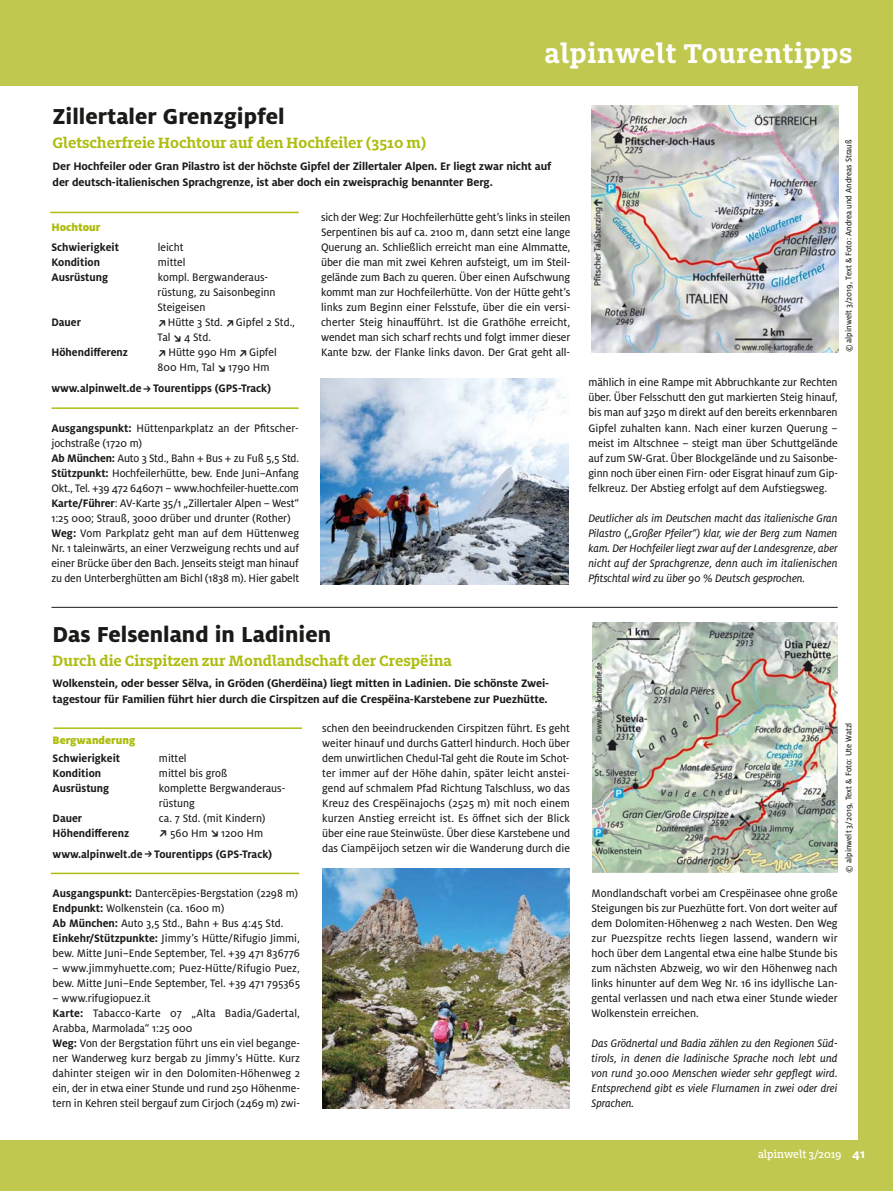
<style>
.page{position:relative;width:893px;height:1191px;background:#c1c84f}
.page>*{position:absolute;margin:0;border:0;box-sizing:border-box;transform-origin:0 0}
.t1{font:700 30px "Milo Slab OT";letter-spacing:.025em;color:#fff}
.t2{font:800 24px "Milo OT";color:#1a1a18}
.t3{font:700 16.5px "Milo Slab OT";color:#aebd10}
.t4{font:12px/15px "Milo OT Text";color:#1a1a18;scale:.96 1}
.t5{font:12px/15px "Milo OT Text Ita";letter-spacing:.005em;color:#1a1a18;text-align:justify;scale:.96 1}
.t6{font:700 12px/15.8px "Milo OT";letter-spacing:-.01em;color:#1a1a18}
.t7{font:700 12px "Milo OT";letter-spacing:-.01em;color:#1a1a18;scale:.96 1}
.t8{font:900 12px "Milo OT";color:#aebd10;scale:.96 1}
.t9{font:500 12px "Milo Slab OT";color:#fff}
.t10{font:9px "Milo OT Text";color:#1a1a18;scale:.96 1}
.s1{font-family:"Milo OT";font-weight:700}
.s2{font-size:10.5px}
.s3{font-family:"Milo OT";font-weight:700;font-size:13.5px}
</style>
<div class="page">
<div style="left:0;top:86px;width:857px;height:1053px;background:#fff"></div>
<hr style="left:52px;top:607px;width:786px;height:1px;background:#1a1a18">
<hr style="left:50px;top:212px;width:249px;height:1px;background:#aebd10">
<hr style="left:51px;top:407px;width:248px;height:2px;background:#aebd10">
<img style="left:591px;top:105px;width:247px;height:247px">
<img style="left:320px;top:378px;width:249px;height:207px">
<img style="left:592px;top:623px;width:246px;height:249px">
<hr style="left:54px;top:727px;width:248px;height:2px;background:#aebd10">
<hr style="left:51px;top:872px;width:248px;height:2px;background:#aebd10">
<img style="left:323px;top:869px;width:247px;height:239px">
<h1 class="t1" style="left:544px;top:43px;width:310px">alpinwelt Tourentipps</h1>
<h2 class="t2" style="left:53px;top:108px;width:234px">Zillertaler Grenzgipfel</h2>
<h3 class="t3" style="left:53px;top:137px;width:375px">Gletscherfreie Hochtour auf den Hochfeiler (3510 m)</h3>
<p class="t6" style="left:53px;top:159px;width:500px">Der Hochfeiler oder Gran Pilastro ist der höchste Gipfel der Zillertaler Alpen. Er liegt zwar nicht auf der deutsch-italienischen Sprachgrenze, ist aber doch ein zweisprachig benannter Berg.</p>
<p class="t8" style="left:51px;top:223px;width:53px">Hochtour</p>
<p class="t7" style="left:51px;top:243px;width:72px">Schwierigkeit</p>
<p class="t4" style="left:158px;top:241px;width:28px">leicht</p>
<p class="t7" style="left:51px;top:258px;width:52px">Kondition</p>
<p class="t4" style="left:158px;top:256px;width:30px">mittel</p>
<p class="t7" style="left:51px;top:273px;width:61px">Ausrüstung</p>
<p class="t4" style="left:158px;top:271px;width:124px">kompl. Bergwanderaus&shy;rüstung, zu Saisonbeginn<br>Steigeisen</p>
<p class="t7" style="left:51px;top:318px;width:32px">Dauer</p>
<p class="t4" style="left:158px;top:316px;width:145px;text-indent:10px">Hütte 3 Std. Gipfel 2 Std.,<br>Tal ● 4 Std.</p>
<p class="t7" style="left:51px;top:348px;width:81px">Höhendifferenz</p>
<p class="t4" style="left:158px;top:346px;width:126px;text-indent:11px">Hütte 990 Hm Gipfel<br>800 Hm, Tal ● 1790 Hm</p>
<p class="t7" style="left:51px;top:384px;width:230px">www.alpinwelt.de Tourentipps (GPS-Track)</p>
<p class="t4" style="left:51px;top:421px;width:259px"><span class="s1">Ausgangspunkt:</span> Hüttenparkplatz an der Pfitscher&shy;jochstraße (1720 m)<br><span class="s1">Ab München:</span> Auto 3 Std., Bahn + Bus + zu Fuß 5,5 Std.<br><span class="s1">Stützpunkt:</span> Hochfeilerhütte, bew. Ende Juni–Anfang Okt., Tel. +39 472 646071 – www.hochfeiler-huette.com <span class="s1">Karte/Führer</span>: AV-Karte 35/1 „Zillertaler Alpen – West“ 1:25 000; Strauß, 3000 drüber und drunter (Rother)<br><span class="s1">Weg:</span> Vom Parkplatz geht man auf dem Hüttenweg Nr. 1 taleinwärts, an einer Verzweigung rechts und auf einer Brücke über den Bach. Jenseits steigt man hinauf zu den Unterberghütten am Bichl (1838 m). Hier gabelt</p>
<p class="t4" style="left:321px;top:211px;width:261px;text-align:justify">sich der Weg: Zur Hochfeilerhütte geht’s links in steilen Serpentinen bis auf ca. 2100 m, dann setzt eine lange Querung an. Schließlich erreicht man eine Almmatte, über die man mit zwei Kehren aufsteigt, um im Steil&shy;gelände zum Bach zu queren. Über einen Aufschwung kommt man zur Hochfeilerhütte. Von der Hütte geht’s links zum Beginn einer Felsstufe, über die ein versi&shy;cherter Steig hinaufführt. Ist die Grathöhe erreicht, wendet man sich scharf rechts und folgt immer dieser Kante bzw. der Flanke links davon. Der Grat geht all-</p>
<h2 class="t2" style="left:53px;top:625px;width:280px">Das Felsenland in Ladinien</h2>
<h3 class="t3" style="left:53px;top:654px;width:401px">Durch die Cirspitzen zur Mondlandschaft der Crespe¨ina</h3>
<p class="t6" style="left:53px;top:676px;width:498px">Wolkenstein, oder besser Sëlva, in Gröden (Gherdëina) liegt mitten in Ladinien. Die schönste Zwei&shy;tagestour für Familien führt hier durch die Cirspitzen auf die Crespe¨ina-Karstebene zur Puezhütte.</p>
<p class="t8" style="left:53px;top:736px;width:88px">Bergwanderung</p>
<p class="t7" style="left:53px;top:753px;width:72px">Schwierigkeit</p>
<p class="t4" style="left:159px;top:751px;width:30px">mittel</p>
<p class="t7" style="left:53px;top:768px;width:52px">Kondition</p>
<p class="t4" style="left:159px;top:766px;width:73px">mittel bis groß</p>
<p class="t7" style="left:53px;top:783px;width:61px">Ausrüstung</p>
<p class="t4" style="left:159px;top:781px;width:133px">komplette Bergwanderaus&shy;rüstung</p>
<p class="t7" style="left:53px;top:813px;width:32px">Dauer</p>
<p class="t4" style="left:159px;top:811px;width:113px">ca. 7 Std. (mit Kindern)</p>
<p class="t7" style="left:53px;top:828px;width:81px">Höhendifferenz</p>
<p class="t4" style="left:170px;top:826px;width:98px">560 Hm ● 1200 Hm</p>
<p class="t7" style="left:53px;top:849px;width:230px">www.alpinwelt.de Tourentipps (GPS-Track)</p>
<p class="t4" style="left:53px;top:886px;width:259px"><span class="s1">Ausgangspunkt:</span> Danterce¨pies-Bergstation (2298 m)<br><span class="s1">Endpunkt:</span> Wolkenstein (ca. 1600 m)<br><span class="s1">Ab München:</span> Auto 3,5 Std., Bahn + Bus 4:45 Std.<br><span class="s1">Einkehr/Stützpunkte:</span> Jimmy’s Hütte/Rifugio Jimmi, bew. Mitte Juni–Ende September, Tel. +39 471 836776</p>
<p class="t4" style="left:53px;top:961px;width:259px">– www.jimmyhuette.com; Puez-Hütte/Rifugio Puez, bew. Mitte Juni–Ende September, Tel. +39 471 795365</p>
<p class="t4" style="left:53px;top:991px;width:259px">– www.rifugiopuez.it<br><span class="s1">Karte:</span> Tabacco-Karte 07 „Alta Badia/Gadertal, Arabba, Marmolada“ 1:25 000<br><span class="s1">Weg:</span> Von der Bergstation führt uns ein viel begange&shy;ner Wanderweg kurz bergab zu Jimmy’s Hütte. Kurz dahinter steigen wir in den Dolomiten-Höhenweg 2 ein, der in etwa einer Stunde und rund 250 Höhenme&shy;tern in Kehren steil bergauf zum Cirjoch (2469 m) zwi-</p>
<p class="t4" style="left:322px;top:721px;width:260px;text-align:justify">schen den beeindruckenden Cirspitzen führt. Es geht weiter hinauf und durchs Gatterl hindurch. Hoch über dem unwirtlichen Chedul-Tal geht die Route im Schot&shy;ter immer auf der Höhe dahin, später leicht anstei&shy;gend auf schmalem Pfad Richtung Talschluss, wo das Kreuz des Crespëinajochs (2525 m) mit noch einem kurzen Anstieg erreicht ist. Es öffnet sich der Blick über eine raue Steinwüste. Über diese Karstebene und das Ciampe¨ijoch setzen wir die Wanderung durch die</p>
<p class="t10" style="left:845px;top:352px;width:223px;rotate:-90deg"><span class="s2">©</span> alpinwelt 3/2019, Text &amp; Foto: Andrea und Andreas Strauß</p>
<p class="t4" style="left:588px;top:376px;width:261px;text-align:justify">mählich in eine Rampe mit Abbruchkante zur Rechten über. Über Felsschutt den gut markierten Steig hinauf, bis man auf 3250 m direkt auf den bereits erkennbaren Gipfel zuhalten kann. Nach einer kurzen Querung – meist im Altschnee – steigt man über Schuttgelände auf zum SW-Grat. Über Blockgelände und zu Saisonbe&shy;ginn noch über einen Firn- oder Eisgrat hinauf zum Gip&shy;felkreuz. Der Abstieg erfolgt auf dem Aufstiegsweg.</p>
<p class="t5" style="left:588px;top:511px;width:261px">Deutlicher als im Deutschen macht das italienische Gran Pilastro („Großer Pfeiler“) klar, wie der Berg zum Namen kam. Der Hochfeiler liegt zwar auf der Landesgrenze, aber nicht auf der Sprachgrenze, denn auch im italienischen Pfitschtal wird zu über 90 % Deutsch gesprochen.</p>
<p class="t10" style="left:845px;top:872px;width:158px;rotate:-90deg"><span class="s2">©</span> alpinwelt 3/2019, Text &amp; Foto: Ute Watzl</p>
<p class="t4" style="left:592px;top:886px;width:258px;text-align:justify">Mondlandschaft vorbei am Crespëinasee ohne große Steigungen bis zur Puezhütte fort. Von dort weiter auf dem Dolomiten-Höhenweg 2 nach Westen. Den Weg zur Puezspitze rechts liegen lassend, wandern wir hoch über dem Langental etwa eine halbe Stunde bis zum nächsten Abzweig, wo wir den Höhenweg nach links hinunter auf dem Weg Nr. 16 ins idyllische Lan&shy;gental verlassen und nach etwa einer Stunde wieder Wolkenstein erreichen.</p>
<p class="t5" style="left:592px;top:1036px;width:258px">Das Grödnertal und Badia zählen zu den Regionen Süd&shy;tirols, in denen die ladinische Sprache noch lebt und von rund 30.000 Menschen wieder sehr gepflegt wird.<br>Entsprechend gibt es viele Flurnamen in zwei oder drei Sprachen.</p>
<p class="t9" style="left:758px;top:1149px;width:109px">alpinwelt 3/2019 <span class="s3">41</span></p>
</div>
